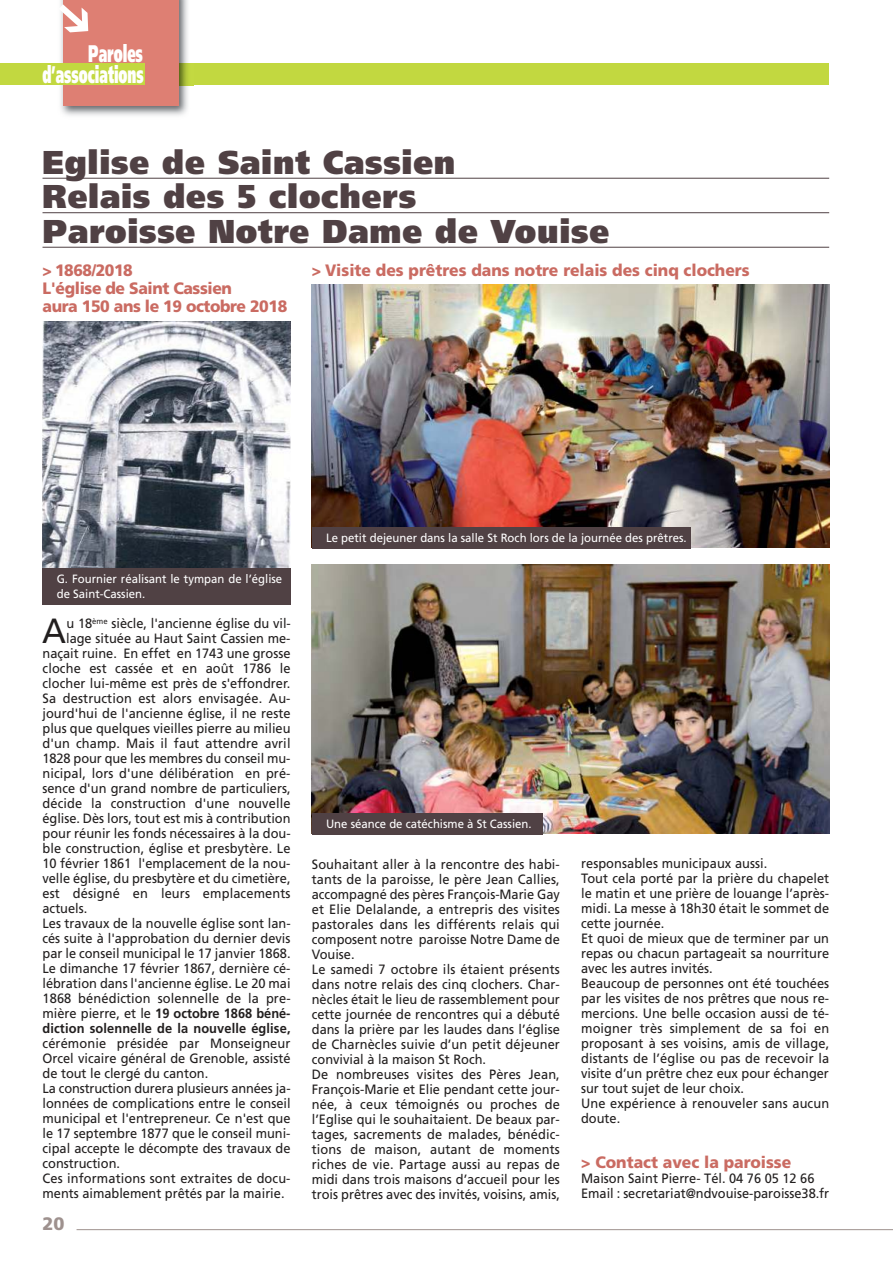
<style>
.page{position:relative;width:893px;height:1263px;background:#fff}
.page>*{position:absolute;margin:0;border:0;box-sizing:border-box;transform-origin:0 0}
.t1{font:34.95px "Frutiger";color:#221f1f;scale:.95 1}
.t2{font:900 33px/34.5px "Frutiger";letter-spacing:.025em;color:#504144;scale:.95 1}
.t3{font:900 24px/21.5px "Frutiger";color:#fff;text-align:right;scale:.55 1}
.t4{font:900 18px "Frutiger";color:#9e918e}
.t5{font:900 16.5px "Frutiger";color:#ca6b62;scale:.95 1}
.t6{font:900 16.5px/18px "Frutiger";letter-spacing:-.025em;color:#ca6b62;scale:.95 1}
.t7{font:13.5px/15px "Frutiger";color:#221f1f;scale:.95 1}
.t8{font:700 13.5px "Frutiger";letter-spacing:.01em;color:#221f1f;scale:.95 1}
.t9{font:12px/15px "Frutiger";color:#fff;scale:.95 1}
.s1{font-weight:400}
</style>
<div class="page">
<div style="left:130px;top:64px;width:699px;height:21px;background:#c2d840"></div>
<hr style="left:77px;top:1229px;width:816px;height:1px;background:#9e918e">
<img style="left:55px;top:0;width:138px;height:116px">
<img style="left:179px;top:64px;width:14px;height:21px">
<div style="left:64px;top:0;width:115px;height:106px;background:#de7f73"></div>
<div style="left:0;top:64px;width:145px;height:21px;background:#c2d840"></div>
<hr style="left:43px;top:178px;width:786px;height:1px;background:#504144">
<hr style="left:43px;top:212px;width:786px;height:1px;background:#504144">
<hr style="left:43px;top:247px;width:786px;height:1px;background:#504144">
<img style="left:43px;top:321px;width:248px;height:247px">
<div style="left:43px;top:568px;width:248px;height:36px;background:#504144"></div>
<img style="left:312px;top:285px;width:517px;height:263px">
<div style="left:312px;top:527px;width:378px;height:21px;background:#504144"></div>
<img style="left:312px;top:565px;width:517px;height:268px">
<div style="left:312px;top:813px;width:230px;height:21px;background:#504144"></div>
<svg style="left:55px;top:0;width:9px;height:41px"></svg>
<h3 class="t3" style="left:42px;top:42px;width:186px">Paroles d’associations</h3>
<h2 class="t2" style="left:43px;top:144px;width:598px">Eglise de Saint Cassien<br>Relais des 5 clochers<br>Paroisse Notre Dame de Vouise</h2>
<p class="t6" style="left:43px;top:261px;width:259px">&gt; 1868/2018<br>L'église de Saint Cassien<br>aura 150 ans le 19 octobre 2018</p>
<p class="t5" style="left:312px;top:260px;width:462px">&gt; Visite des prêtres dans notre relais des cinq clochers</p>
<p class="t9" style="left:57px;top:571px;width:239px">G. Fournier réalisant le tympan de l’église de Saint-Cassien.</p>
<h1 class="t1" style="left:42px;top:611px;width:27px">A</h1>
<p class="t7" style="left:66px;top:616px;width:238px">u 18<sup>ème</sup> siècle, l'ancienne église du vil-</p>
<p class="t7" style="left:66px;top:631px;width:238px">lage située au Haut Saint Cassien me-</p>
<p class="t7" style="left:43px;top:646px;width:262px">naçait ruine. En effet en 1743 une grosse</p>
<p class="t7" style="left:43px;top:661px;width:263px">cloche est cassée et en août 1786 le</p>
<p class="t7" style="left:43px;top:676px;width:263px">clocher lui-même est près de s'effondrer.</p>
<p class="t7" style="left:43px;top:691px;width:263px">Sa destruction est alors envisagée. Au-</p>
<p class="t7" style="left:43px;top:706px;width:263px">jourd'hui de l'ancienne église, il ne reste</p>
<p class="t7" style="left:43px;top:721px;width:263px">plus que quelques vieilles pierre au milieu</p>
<p class="t7" style="left:43px;top:736px;width:263px">d'un champ. Mais il faut attendre avril</p>
<p class="t7" style="left:43px;top:751px;width:263px">1828 pour que les membres du conseil mu-</p>
<p class="t7" style="left:43px;top:766px;width:263px">nicipal, lors d'une délibération en pré-</p>
<p class="t7" style="left:43px;top:781px;width:263px">sence d'un grand nombre de particuliers,</p>
<p class="t7" style="left:43px;top:796px;width:263px">décide la construction d'une nouvelle</p>
<p class="t7" style="left:43px;top:811px;width:263px">église. Dès lors, tout est mis à contribution</p>
<p class="t7" style="left:43px;top:826px;width:263px">pour réunir les fonds nécessaires à la dou-</p>
<p class="t7" style="left:43px;top:841px;width:263px">ble construction, église et presbytère. Le</p>
<p class="t7" style="left:43px;top:856px;width:262px">10 février 1861 l'emplacement de la nou-</p>
<p class="t7" style="left:43px;top:871px;width:263px">velle église, du presbytère et du cimetière,</p>
<p class="t7" style="left:43px;top:886px;width:263px">est désigné en leurs emplacements</p>
<p class="t7" style="left:43px;top:901px;width:49px">actuels.</p>
<p class="t7" style="left:43px;top:916px;width:263px">Les travaux de la nouvelle église sont lan-</p>
<p class="t7" style="left:43px;top:931px;width:263px">cés suite à l'approbation du dernier devis</p>
<p class="t7" style="left:43px;top:946px;width:263px">par le conseil municipal le 17 janvier 1868.</p>
<p class="t7" style="left:43px;top:961px;width:263px">Le dimanche 17 février 1867, dernière cé-</p>
<p class="t7" style="left:43px;top:976px;width:263px">lébration dans l'ancienne église. Le 20 mai</p>
<p class="t7" style="left:43px;top:991px;width:263px">1868 bénédiction solennelle de la pre-</p>
<p class="t8" style="left:43px;top:1006px;width:263px"><span class="s1">mière pierre, et le</span> 19 octobre 1868 béné-</p>
<p class="t8" style="left:43px;top:1021px;width:263px">diction solennelle de la nouvelle église,</p>
<p class="t7" style="left:43px;top:1036px;width:263px">cérémonie présidée par Monseigneur Orcel vicaire général de Grenoble, assisté de tout le clergé du canton.<br>La construction durera plusieurs années ja&shy;lonnées de complications entre le conseil municipal et l'entrepreneur. Ce n'est que le 17 septembre 1877 que le conseil muni&shy;cipal accepte le décompte des travaux de construction.<br>Ces informations sont extraites de docu&shy;ments aimablement prêtés par la mairie.</p>
<h3 class="t4" style="left:43px;top:1212px;width:24px">20</h3>
<p class="t9" style="left:326px;top:530px;width:381px">Le petit dejeuner dans la salle St Roch lors de la journée des prêtres.</p>
<p class="t9" style="left:326px;top:816px;width:218px">Une séance de catéchisme à St Cassien.</p>
<p class="t7" style="left:312px;top:856px;width:263px">Souhaitant aller à la rencontre des habi&shy;tants de la paroisse, le père Jean Callies, accompagné des pères François-Marie Gay et Elie Delalande, a entrepris des visites pastorales dans les différents relais qui composent notre paroisse Notre Dame de Vouise.<br>Le samedi 7 octobre ils étaient présents dans notre relais des cinq clochers. Char&shy;nècles était le lieu de rassemblement pour cette journée de rencontres qui a débuté dans la prière par les laudes dans l’église de Charnècles suivie d’un petit déjeuner convivial à la maison St Roch.<br>De nombreuses visites des Pères Jean, François-Marie et Elie pendant cette jour&shy;née, à ceux témoignés ou proches de l’Eglise qui le souhaitaient. De beaux par&shy;tages, sacrements de malades, bénédic&shy;tions de maison, autant de moments riches de vie. Partage aussi au repas de midi dans trois maisons d’accueil pour les trois prêtres avec des invités, voisins, amis,</p>
<p class="t7" style="left:581px;top:856px;width:263px">responsables municipaux aussi.<br>Tout cela porté par la prière du chapelet le matin et une prière de louange l’après&shy;midi. La messe à 18h30 était le sommet de cette journée.<br>Et quoi de mieux que de terminer par un repas ou chacun partageait sa nourriture avec les autres invités.<br>Beaucoup de personnes ont été touchées par les visites de nos prêtres que nous re&shy;mercions. Une belle occasion aussi de té&shy;moigner très simplement de sa foi en proposant à ses voisins, amis de village, distants de l’église ou pas de recevoir la visite d’un prêtre chez eux pour échanger sur tout sujet de leur choix.<br>Une expérience à renouveler sans aucun doute.</p>
<p class="t5" style="left:581px;top:1152px;width:223px">&gt; Contact avec la paroisse</p>
<p class="t7" style="left:581px;top:1171px;width:263px">Maison Saint Pierre- Tél. 04 76 05 12 66<br>Email : secretariat@ndvouise-paroisse38.fr</p>
</div>
